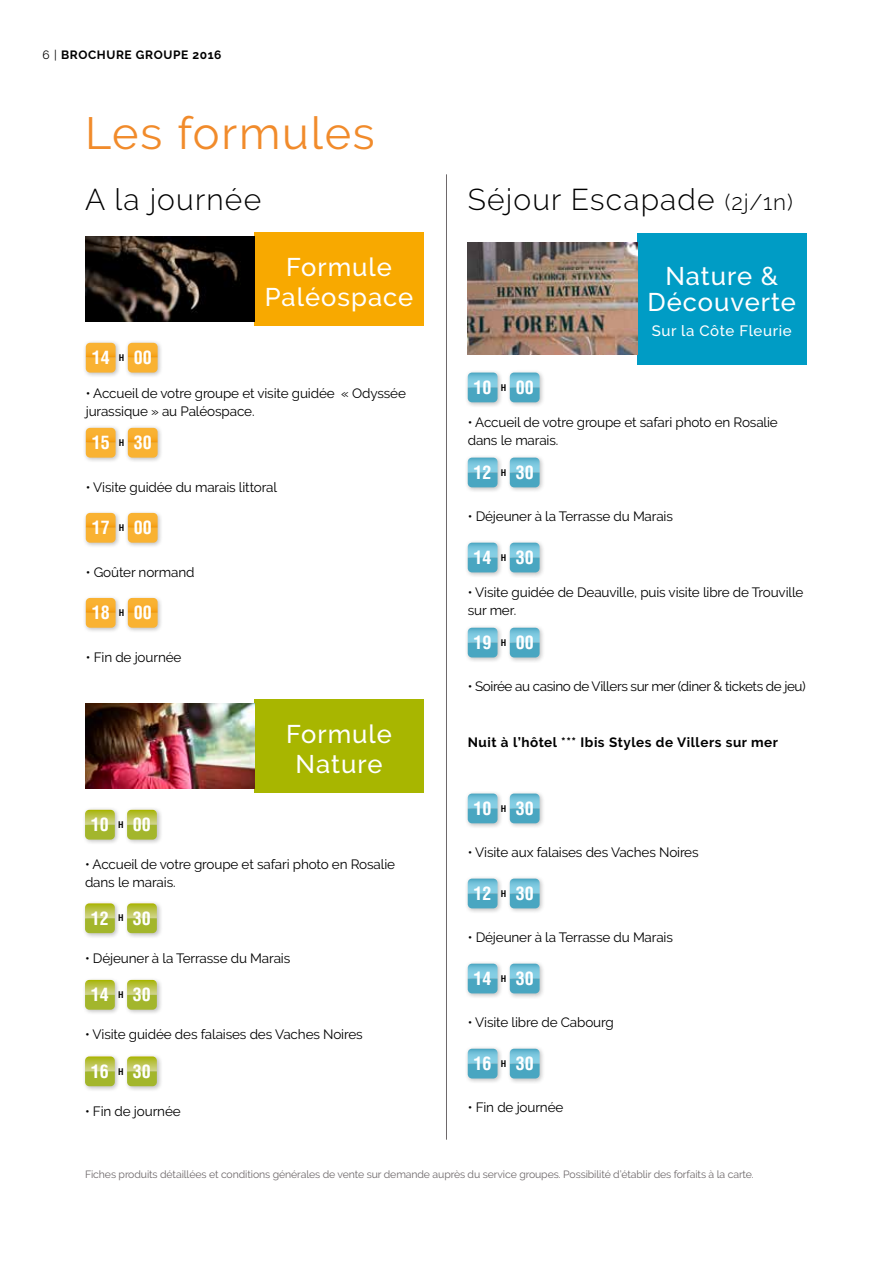
<style>
.page{position:relative;width:893px;height:1263px;background:#fff}
.page>*{position:absolute;margin:0;border:0;box-sizing:border-box;transform-origin:0 0}
.t1{font:45px "Raleway";letter-spacing:.04em;color:#f18b2b}
.t2{font:300 30px "Raleway";letter-spacing:.04em;color:#000}
.t3{font:500 25.5px/30px "Raleway";letter-spacing:.04em;color:#fff;text-align:center}
.t4{font:700 condensed 18px "Helvetica LT Std";color:#fff}
.t5{font:500 15px "Raleway";letter-spacing:.04em;color:#fff}
.t6{font:13.5px/18px "Raleway";letter-spacing:-.01em;color:#000}
.t7{font:13.5px "Raleway";letter-spacing:-.03em;color:#000}
.t8{font:700 13.5px "Raleway";letter-spacing:.04em;color:#000}
.t9{font:700 12px "Raleway";letter-spacing:.05em;color:#000}
.t10{font:10.5px "Raleway";letter-spacing:-.01em;color:#6e696b}
.s1{font-weight:400}
.s2{font-size:22.5px}
</style>
<div class="page">
<div style="left:254px;top:233px;width:170px;height:93px;background:#f8a900"></div>
<img style="left:85px;top:237px;width:169px;height:85px">
<div style="left:83px;top:340px;width:38px;height:38px;background:#000;opacity:.25"></div>
<svg style="left:86px;top:343px;width:30px;height:30px"></svg>
<div style="left:125px;top:340px;width:39px;height:38px;background:#000;opacity:.25"></div>
<svg style="left:128px;top:343px;width:30px;height:30px"></svg>
<div style="left:83px;top:425px;width:38px;height:38px;background:#000;opacity:.25"></div>
<svg style="left:86px;top:428px;width:30px;height:30px"></svg>
<div style="left:125px;top:425px;width:39px;height:38px;background:#000;opacity:.25"></div>
<svg style="left:128px;top:428px;width:30px;height:30px"></svg>
<div style="left:83px;top:510px;width:38px;height:39px;background:#000;opacity:.25"></div>
<svg style="left:86px;top:513px;width:30px;height:30px"></svg>
<div style="left:125px;top:510px;width:39px;height:39px;background:#000;opacity:.25"></div>
<svg style="left:128px;top:513px;width:30px;height:30px"></svg>
<div style="left:83px;top:595px;width:38px;height:39px;background:#000;opacity:.25"></div>
<svg style="left:86px;top:598px;width:30px;height:30px"></svg>
<div style="left:125px;top:595px;width:39px;height:39px;background:#000;opacity:.25"></div>
<svg style="left:128px;top:598px;width:30px;height:30px"></svg>
<div style="left:254px;top:700px;width:170px;height:93px;background:#a8b600"></div>
<img style="left:85px;top:704px;width:169px;height:85px">
<div style="left:82px;top:807px;width:39px;height:38px;background:#000;opacity:.25"></div>
<svg style="left:85px;top:810px;width:30px;height:29px"></svg>
<div style="left:124px;top:807px;width:39px;height:38px;background:#000;opacity:.25"></div>
<svg style="left:127px;top:810px;width:30px;height:29px"></svg>
<div style="left:82px;top:900px;width:39px;height:39px;background:#000;opacity:.25"></div>
<svg style="left:85px;top:903px;width:30px;height:30px"></svg>
<div style="left:124px;top:900px;width:39px;height:39px;background:#000;opacity:.25"></div>
<svg style="left:127px;top:903px;width:30px;height:30px"></svg>
<div style="left:82px;top:977px;width:39px;height:38px;background:#000;opacity:.25"></div>
<svg style="left:85px;top:980px;width:30px;height:30px"></svg>
<div style="left:124px;top:977px;width:39px;height:38px;background:#000;opacity:.25"></div>
<svg style="left:127px;top:980px;width:30px;height:30px"></svg>
<div style="left:82px;top:1053px;width:39px;height:39px;background:#000;opacity:.25"></div>
<svg style="left:85px;top:1056px;width:30px;height:30px"></svg>
<div style="left:124px;top:1053px;width:39px;height:39px;background:#000;opacity:.25"></div>
<svg style="left:127px;top:1056px;width:30px;height:30px"></svg>
<div style="left:637px;top:233px;width:169px;height:131px;background:#009cc5"></div>
<img style="left:468px;top:242px;width:169px;height:113px">
<div style="left:465px;top:369px;width:38px;height:39px;background:#000;opacity:.25"></div>
<svg style="left:468px;top:373px;width:29px;height:29px"></svg>
<div style="left:507px;top:369px;width:39px;height:39px;background:#000;opacity:.25"></div>
<svg style="left:510px;top:373px;width:30px;height:29px"></svg>
<div style="left:465px;top:454px;width:38px;height:39px;background:#000;opacity:.25"></div>
<svg style="left:468px;top:458px;width:29px;height:29px"></svg>
<div style="left:507px;top:454px;width:39px;height:39px;background:#000;opacity:.25"></div>
<svg style="left:510px;top:458px;width:30px;height:29px"></svg>
<div style="left:465px;top:539px;width:38px;height:39px;background:#000;opacity:.25"></div>
<svg style="left:468px;top:543px;width:29px;height:29px"></svg>
<div style="left:507px;top:539px;width:39px;height:39px;background:#000;opacity:.25"></div>
<svg style="left:510px;top:543px;width:30px;height:29px"></svg>
<div style="left:465px;top:624px;width:38px;height:39px;background:#000;opacity:.25"></div>
<svg style="left:468px;top:628px;width:29px;height:29px"></svg>
<div style="left:507px;top:624px;width:39px;height:39px;background:#000;opacity:.25"></div>
<svg style="left:510px;top:628px;width:30px;height:29px"></svg>
<div style="left:465px;top:790px;width:38px;height:39px;background:#000;opacity:.25"></div>
<svg style="left:468px;top:793px;width:29px;height:30px"></svg>
<div style="left:507px;top:790px;width:39px;height:39px;background:#000;opacity:.25"></div>
<svg style="left:510px;top:793px;width:30px;height:30px"></svg>
<div style="left:465px;top:875px;width:38px;height:39px;background:#000;opacity:.25"></div>
<svg style="left:468px;top:879px;width:29px;height:29px"></svg>
<div style="left:507px;top:875px;width:39px;height:39px;background:#000;opacity:.25"></div>
<svg style="left:510px;top:879px;width:30px;height:29px"></svg>
<div style="left:465px;top:960px;width:38px;height:39px;background:#000;opacity:.25"></div>
<svg style="left:468px;top:964px;width:29px;height:29px"></svg>
<div style="left:507px;top:960px;width:39px;height:39px;background:#000;opacity:.25"></div>
<svg style="left:510px;top:964px;width:30px;height:29px"></svg>
<div style="left:465px;top:1045px;width:38px;height:39px;background:#000;opacity:.25"></div>
<svg style="left:468px;top:1049px;width:29px;height:29px"></svg>
<div style="left:507px;top:1045px;width:39px;height:39px;background:#000;opacity:.25"></div>
<svg style="left:510px;top:1049px;width:30px;height:29px"></svg>
<hr style="left:446px;top:174px;width:1px;height:966px;background:#6e696b">
<p class="t9" style="left:43px;top:48px;width:181px"><span class="s1">6 |</span> BROCHURE GROUPE 2016</p>
<h1 class="t1" style="left:85px;top:107px;width:291px">Les formules</h1>
<h2 class="t2" style="left:85px;top:182px;width:178px">A la journée</h2>
<h3 class="t3" style="left:265px;top:252px;width:150px">Formule<br>Paléospace</h3>
<h3 class="t4" style="left:92px;top:346px;width:62px">14 <sup>H</sup> 00</h3>
<p class="t6" style="left:86px;top:384px;width:322px">• Accueil de votre groupe et visite guidée « Odyssée jurassique » au Paléospace.</p>
<h3 class="t4" style="left:92px;top:431px;width:62px">15 <sup>H</sup> 30</h3>
<p class="t6" style="left:86px;top:478px;width:193px">• Visite guidée du marais littoral</p>
<h3 class="t4" style="left:92px;top:516px;width:62px">17 <sup>H</sup> 00</h3>
<p class="t6" style="left:86px;top:563px;width:110px">• Goûter normand</p>
<h3 class="t4" style="left:92px;top:601px;width:62px">18 <sup>H</sup> 00</h3>
<p class="t6" style="left:86px;top:648px;width:97px">• Fin de journée</p>
<h3 class="t3" style="left:286px;top:719px;width:107px">Formule<br>Nature</h3>
<h3 class="t4" style="left:91px;top:813px;width:62px">10 <sup>H</sup> 00</h3>
<p class="t6" style="left:85px;top:855px;width:312px">• Accueil de votre groupe et safari photo en Rosalie dans le marais.</p>
<h3 class="t4" style="left:91px;top:907px;width:62px">12 <sup>H</sup> 30</h3>
<p class="t6" style="left:85px;top:949px;width:207px">• Déjeuner à la Terrasse du Marais</p>
<h3 class="t4" style="left:91px;top:983px;width:62px">14 <sup>H</sup> 30</h3>
<p class="t6" style="left:85px;top:1026px;width:279px">• Visite guidée des falaises des Vaches Noires</p>
<h3 class="t4" style="left:91px;top:1060px;width:62px">16 <sup>H</sup> 30</h3>
<p class="t6" style="left:85px;top:1102px;width:97px">• Fin de journée</p>
<h2 class="t2" style="left:468px;top:182px;width:326px">Séjour Escapade <span class="s2">(2j/1n)</span></h2>
<h3 class="t3" style="left:647px;top:263px;width:150px;line-height:25.5px">Nature &amp;<br>Découverte</h3>
<p class="t5" style="left:652px;top:322px;width:141px">Sur la Côte Fleurie</p>
<h3 class="t4" style="left:474px;top:376px;width:62px">10 <sup>H</sup> 00</h3>
<p class="t6" style="left:468px;top:413px;width:312px">• Accueil de votre groupe et safari photo en Rosalie dans le marais.</p>
<h3 class="t4" style="left:474px;top:461px;width:62px">12 <sup>H</sup> 30</h3>
<p class="t6" style="left:468px;top:508px;width:207px">• Déjeuner à la Terrasse du Marais</p>
<h3 class="t4" style="left:474px;top:546px;width:62px">14 <sup>H</sup> 30</h3>
<p class="t6" style="left:468px;top:584px;width:337px">• Visite guidée de Deauville, puis visite libre de Trouville sur mer.</p>
<h3 class="t4" style="left:474px;top:631px;width:62px">19 <sup>H</sup> 00</h3>
<p class="t7" style="left:468px;top:679px;width:340px">• Soirée au casino de Villers sur mer (diner &amp; tickets de jeu)</p>
<p class="t8" style="left:468px;top:734px;width:312px">Nuit à l’hôtel *** Ibis Styles de Villers sur mer</p>
<h3 class="t4" style="left:474px;top:797px;width:62px">10 <sup>H</sup> 30</h3>
<p class="t6" style="left:468px;top:843px;width:232px">• Visite aux falaises des Vaches Noires</p>
<h3 class="t4" style="left:474px;top:882px;width:62px">12 <sup>H</sup> 30</h3>
<p class="t6" style="left:468px;top:928px;width:207px">• Déjeuner à la Terrasse du Marais</p>
<h3 class="t4" style="left:474px;top:967px;width:62px">14 <sup>H</sup> 30</h3>
<p class="t6" style="left:468px;top:1014px;width:148px">• Visite libre de Cabourg</p>
<h3 class="t4" style="left:474px;top:1052px;width:62px">16 <sup>H</sup> 30</h3>
<p class="t6" style="left:468px;top:1099px;width:97px">• Fin de journée</p>
<p class="t10" style="left:85px;top:1168px;width:670px">Fiches produits détaillées et conditions générales de vente sur demande auprès du service groupes. Possibilité d’établir des forfaits à la carte.</p>
</div>
